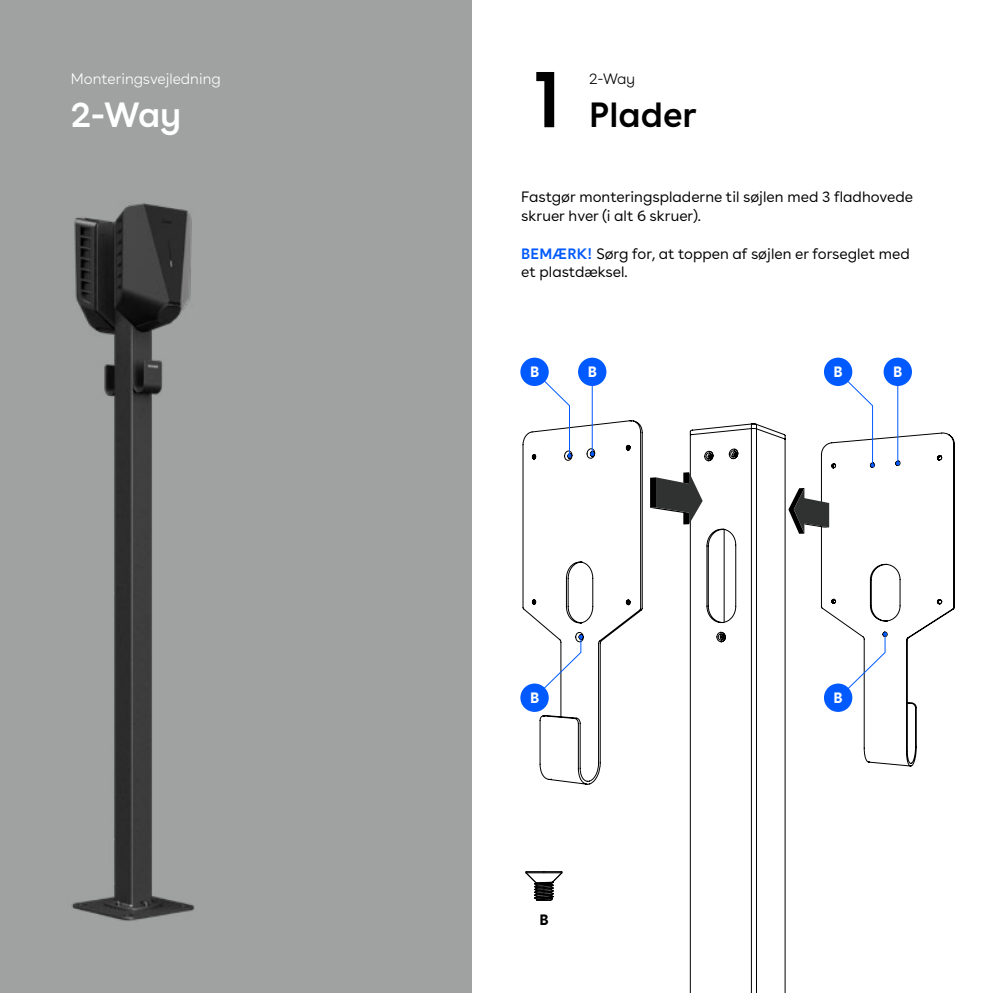
<style>
.page{position:relative;width:993px;height:993px;background:#fff}
.page>*{position:absolute;margin:0;border:0;box-sizing:border-box;transform-origin:0 0}
.t1{font:600 80px "Buenos Aires";color:#000}
.t2{font:600 35px "Buenos Aires";color:#000}
.t3{font:600 35px "Buenos Aires";color:#fff}
.t4{font:15px/18.8px "Buenos Aires";color:#000}
.t5{font:300 15px "Buenos Aires";color:#fff}
.t6{font:700 15px "Buenos Aires";color:#fff}
.t7{font:300 15px "Buenos Aires";color:#000}
.t8{font:700 15px "Buenos Aires";color:#000}
.s1{font-weight:600;color:#005aff}
</style>
<div class="page">
<div style="left:0;top:0;width:471px;height:992px;background:#9fa2a1"></div>
<svg style="left:522px;top:419px;width:432px;height:573px"></svg>
<svg style="left:788px;top:488px;width:40px;height:45px"></svg>
<svg style="left:650px;top:472px;width:52px;height:52px"></svg>
<div style="left:650px;top:477px;width:5px;height:30px;background:#000"></div>
<svg style="left:525px;top:870px;width:37px;height:30px"></svg>
<hr style="left:591px;top:374px;width:1px;height:80px;background:#005aff">
<svg style="left:590px;top:452px;width:4px;height:4px"></svg>
<hr style="left:897px;top:374px;width:1px;height:89px;background:#005aff">
<svg style="left:895px;top:461px;width:4px;height:4px"></svg>
<svg style="left:533px;top:634px;width:49px;height:64px"></svg>
<svg style="left:837px;top:632px;width:49px;height:66px"></svg>
<svg style="left:534px;top:370px;width:37px;height:87px"></svg>
<svg style="left:836px;top:370px;width:38px;height:97px"></svg>
<img style="left:71px;top:203px;width:124px;height:718px">
<div style="left:520px;top:357px;width:28px;height:29px;background:#005aff;border-radius:50%"></div>
<div style="left:520px;top:683px;width:28px;height:28px;background:#005aff;border-radius:50%"></div>
<div style="left:578px;top:357px;width:28px;height:29px;background:#005aff;border-radius:50%"></div>
<div style="left:823px;top:357px;width:29px;height:29px;background:#005aff;border-radius:50%"></div>
<div style="left:823px;top:683px;width:29px;height:28px;background:#005aff;border-radius:50%"></div>
<div style="left:883px;top:357px;width:28px;height:29px;background:#005aff;border-radius:50%"></div>
<p class="t5" style="left:71px;top:67px;width:151px">Monteringsvejledning</p>
<h2 class="t3" style="left:71px;top:86px;width:112px">2-Way</h2>
<h1 class="t1" style="left:532px;top:32px;width:31px">1</h1>
<p class="t7" style="left:589px;top:67px;width:48px">2-Way</p>
<h2 class="t2" style="left:589px;top:86px;width:109px">Plader</h2>
<p class="t4" style="left:521px;top:186px;width:393px">Fastgør monteringspladerne til søjlen med 3 fladhovede skruer hver (i alt 6 skruer).</p>
<p class="t4" style="left:521px;top:242px;width:390px"><span class="s1">BEMÆRK!</span> Sørg for, at toppen af søjlen er forseglet med et plastdæksel.</p>
<p class="t6" style="left:530px;top:359px;width:11px">B</p>
<p class="t6" style="left:587px;top:359px;width:11px">B</p>
<p class="t6" style="left:833px;top:359px;width:11px">B</p>
<p class="t6" style="left:892px;top:359px;width:11px">B</p>
<p class="t6" style="left:530px;top:684px;width:11px">B</p>
<p class="t8" style="left:539px;top:906px;width:11px">B</p>
<p class="t6" style="left:833px;top:684px;width:11px">B</p>
</div>
